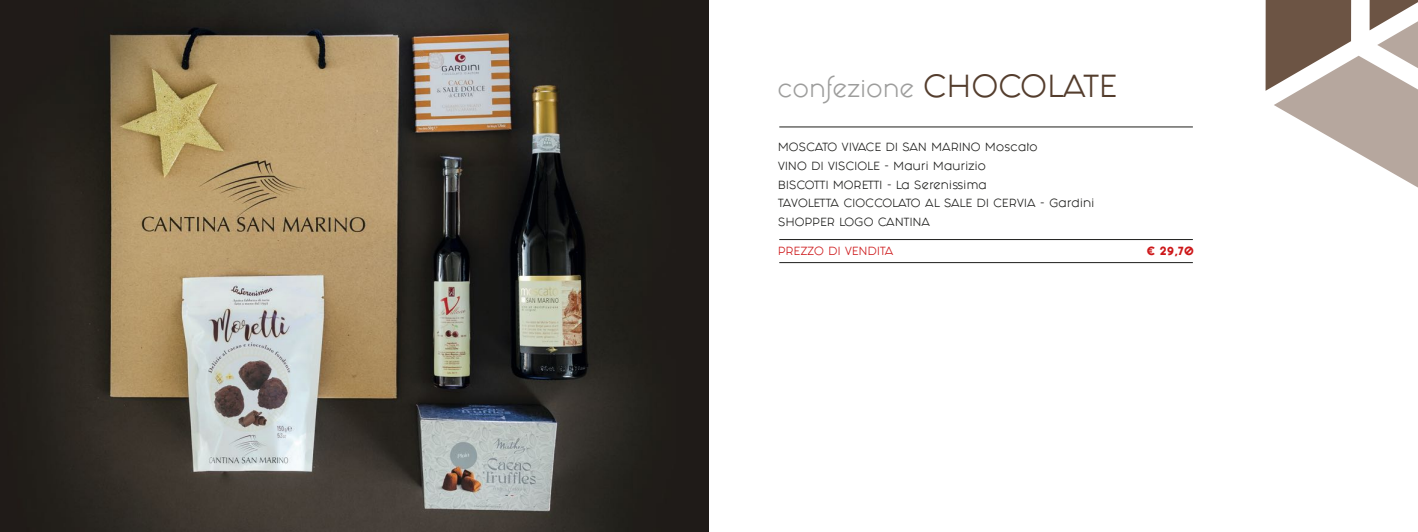
<style>
.page{position:relative;width:1418px;height:532px;background:#fff}
.page>*{position:absolute;margin:0;border:0;box-sizing:border-box;transform-origin:0 0}
.t1{font:20px "Fashion Fetish";letter-spacing:.03em;color:#9d9d9c}
.t2{font:10px/18.8px "Fashion Fetish";letter-spacing:.03em;color:#1d1d1b}
.t3{font:10px "Fashion Fetish";letter-spacing:.03em;color:#cd1719}
.t4{font:800 10px "Fashion Fetish";color:#cd1719}
.s1{font-size:27px;color:#543d2d}
</style>
<div class="page">
<img style="left:0;top:0;width:709px;height:531px">
<svg style="left:1265px;top:0;width:8px;height:91px"></svg>
<svg style="left:1273px;top:0;width:144px;height:187px"></svg>
<hr style="left:779px;top:127px;width:413px;height:1px;background:#1d1d1b">
<hr style="left:779px;top:262px;width:413px;height:1px;background:#1d1d1b">
<hr style="left:779px;top:239px;width:413px;height:1px;background:#1d1d1b">
<h1 class="t1" style="left:777px;top:73px;width:341px">confezione <span class="s1">CHOCOLATE</span></h1>
<p class="t2" style="left:778px;top:138px;width:317px">MOSCATO VIVACE DI SAN MARINO Moscato<br>VINO DI VISCIOLE - Mauri Maurizio<br>BISCOTTI MORETTI - La Serenissima<br>TAVOLETTA CIOCCOLATO AL SALE DI CERVIA - Gardini SHOPPER LOGO CANTINA</p>
<p class="t3" style="left:778px;top:243px;width:117px">PREZZO DI VENDITA</p>
<p class="t4" style="left:1146px;top:242px;width:49px">€ 29,70</p>
</div>
